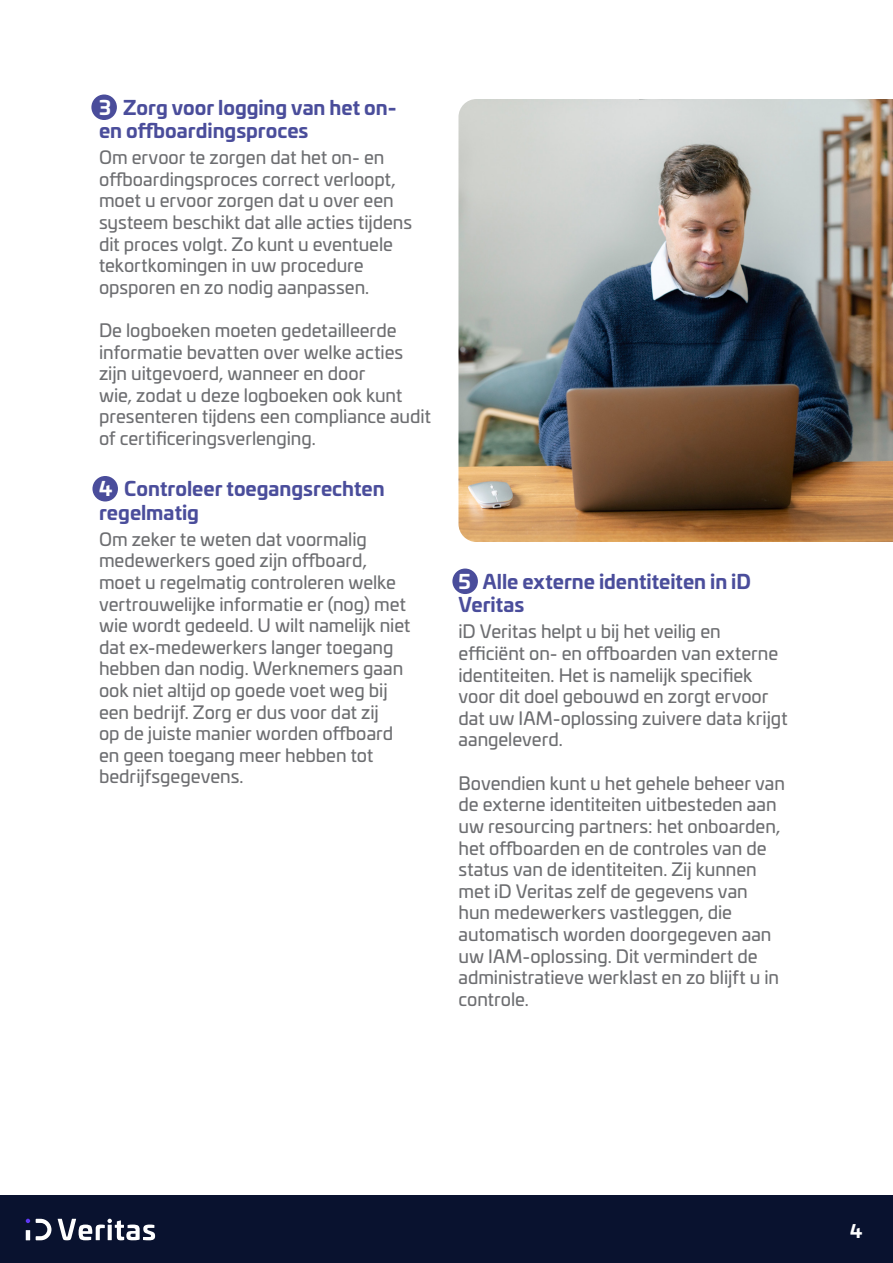
<style>
.page{position:relative;width:893px;height:1263px;background:#fff}
.page>*{position:absolute;margin:0;border:0;box-sizing:border-box;transform-origin:0 0}
.t1{font:700 19.5px/23.4px "Univia Pro";color:#4a4d9b}
.t2{font:18px/21.6px "Univia Pro";color:#6d6e71}
.t3{font:700 18px "Univia Pro";color:#fff}
.s1{color:#fff}
</style>
<div class="page">
<div style="left:0;top:1195px;width:893px;height:68px;background:#09122f"></div>
<svg style="left:26px;top:1219px;width:4px;height:4px"></svg>
<svg style="left:36px;top:1219px;width:16px;height:21px"></svg>
<svg style="left:58px;top:1219px;width:97px;height:21px"></svg>
<hr style="left:26px;top:1230px;width:4px;height:10px;background:#fff">
<div style="left:452px;top:568px;width:26px;height:26px;background:#4a4d9b;border-radius:50%"></div>
<div style="left:92px;top:476px;width:26px;height:25px;background:#4a4d9b;border-radius:50%"></div>
<div style="left:91px;top:95px;width:26px;height:25px;background:#4a4d9b;border-radius:50%"></div>
<img style="left:458px;top:99px;width:435px;height:443px">
<p class="t1" style="left:99px;top:94px;width:299px"><span class="s1">3</span> Zorg voor logging van het on&shy;en offboardingsproces</p>
<p class="t2" style="left:99px;top:146px;width:315px">Om ervoor te zorgen dat het on- en offboardingsproces correct verloopt, moet u ervoor zorgen dat u over een systeem beschikt dat alle acties tijdens dit proces volgt. Zo kunt u eventuele tekortkomingen in uw procedure opsporen en zo nodig aanpassen.</p>
<p class="t2" style="left:99px;top:318px;width:333px">De logboeken moeten gedetailleerde informatie bevatten over welke acties zijn uitgevoerd, wanneer en door<br>wie, zodat u deze logboeken ook kunt presenteren tijdens een compliance audit of certificeringsverlenging.</p>
<p class="t1" style="left:99px;top:476px;width:287px"><span class="s1">4</span> Controleer toegangsrechten regelmatig</p>
<p class="t2" style="left:99px;top:527px;width:313px">Om zeker te weten dat voormalig medewerkers goed zijn offboard, moet u regelmatig controleren welke vertrouwelijke informatie er (nog) met wie wordt gedeeld. U wilt namelijk niet dat ex-medewerkers langer toegang hebben dan nodig. Werknemers gaan ook niet altijd op goede voet weg bij een bedrijf. Zorg er dus voor dat zij<br>op de juiste manier worden offboard en geen toegang meer hebben tot bedrijfsgegevens.</p>
<p class="t1" style="left:458px;top:568px;width:294px"><span class="s1">5</span> Alle externe identiteiten in iD<br>Veritas</p>
<p class="t2" style="left:458px;top:620px;width:331px">iD Veritas helpt u bij het veilig en efficiënt on- en offboarden van externe identiteiten. Het is namelijk specifiek voor dit doel gebouwd en zorgt ervoor dat uw IAM-oplossing zuivere data krijgt aangeleverd.</p>
<p class="t2" style="left:458px;top:771px;width:328px">Bovendien kunt u het gehele beheer van de externe identiteiten uitbesteden aan uw resourcing partners: het onboarden, het offboarden en de controles van de status van de identiteiten. Zij kunnen met iD Veritas zelf de gegevens van<br>hun medewerkers vastleggen, die automatisch worden doorgegeven aan uw IAM-oplossing. Dit vermindert de administratieve werklast en zo blijft u in controle.</p>
<p class="t3" style="left:850px;top:1217px;width:14px">4</p>
</div>
